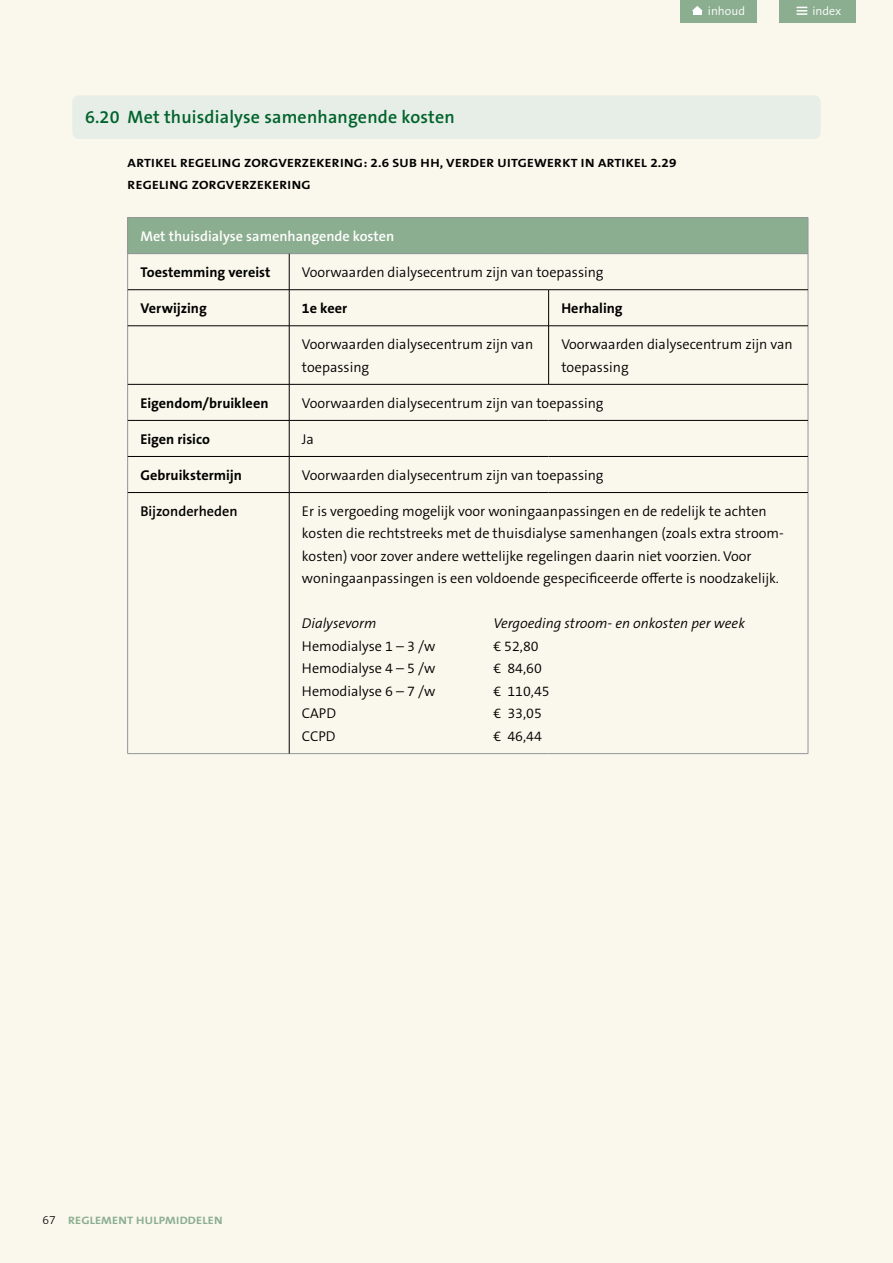
<style>
.page{position:relative;width:893px;height:1263px;background:#faf8ec}
.page>*{position:absolute;margin:0;border:0;box-sizing:border-box;transform-origin:0 0}
.t1{font:600 18px "The Sans B W6";letter-spacing:.01em;color:#00642c}
.t2{font:300 14.25px/22.5px "The Sans B W4";color:#000}
.t3{font:700 14.25px "The Sans B W7";color:#000}
.t4{font:italic 300 14.25px "The Sans B W4";color:#000}
.t5{font:600 14.25px "The Sans B W6";color:#fff}
.t6{font:600 14.25px "The Sans B W6";color:#000}
.t7{font:700 12px/22.5px "The Sans B W7";letter-spacing:.025em;color:#000;scale:1.12 1}
.t8{font:300 12px "The Sans B W4";color:#fff}
.t9{font:700 10.8px "The Sans B W7";letter-spacing:.015em;color:#8cae90;scale:1.13 1}
.s1{font-family:"The Sans B W3";font-weight:300;font-size:12px;color:#000}
</style>
<div class="page">
<div style="left:680px;top:0;width:76px;height:23px;background:#8cae90"></div>
<svg style="left:692px;top:6px;width:11px;height:5px"></svg>
<div style="left:693px;top:10px;width:8px;height:5px;background:#fff"></div>
<div style="left:780px;top:0;width:76px;height:23px;background:#8cae90"></div>
<svg style="left:797px;top:7px;width:10px;height:8px"></svg>
<div style="left:72px;top:95px;width:749px;height:44px;background:#e7ede7;border-radius:6px"></div>
<div style="left:128px;top:218px;width:680px;height:36px;background:#8cae90"></div>
<hr style="left:128px;top:217px;width:161px;height:1px;background:#939598">
<hr style="left:127px;top:218px;width:1px;height:36px;background:#939598">
<hr style="left:289px;top:217px;width:260px;height:1px;background:#939598">
<hr style="left:549px;top:217px;width:259px;height:1px;background:#939598">
<hr style="left:808px;top:218px;width:1px;height:36px;background:#939598">
<hr style="left:128px;top:253px;width:161px;height:1px;background:#939598">
<hr style="left:127px;top:254px;width:1px;height:36px;background:#939598">
<hr style="left:289px;top:253px;width:260px;height:1px;background:#939598">
<hr style="left:549px;top:253px;width:259px;height:1px;background:#939598">
<hr style="left:808px;top:254px;width:1px;height:36px;background:#939598">
<hr style="left:127px;top:290px;width:1px;height:36px;background:#939598">
<hr style="left:808px;top:290px;width:1px;height:36px;background:#939598">
<hr style="left:127px;top:326px;width:1px;height:58px;background:#939598">
<hr style="left:808px;top:326px;width:1px;height:58px;background:#939598">
<hr style="left:127px;top:384px;width:1px;height:36px;background:#939598">
<hr style="left:808px;top:384px;width:1px;height:36px;background:#939598">
<hr style="left:127px;top:420px;width:1px;height:36px;background:#939598">
<hr style="left:808px;top:420px;width:1px;height:36px;background:#939598">
<hr style="left:127px;top:456px;width:1px;height:36px;background:#939598">
<hr style="left:808px;top:456px;width:1px;height:36px;background:#939598">
<hr style="left:127px;top:492px;width:1px;height:261px;background:#939598">
<hr style="left:808px;top:492px;width:1px;height:261px;background:#939598">
<hr style="left:128px;top:753px;width:161px;height:1px;background:#939598">
<hr style="left:289px;top:753px;width:260px;height:1px;background:#939598">
<hr style="left:549px;top:753px;width:259px;height:1px;background:#939598">
<hr style="left:289px;top:254px;width:1px;height:36px;background:#000">
<hr style="left:128px;top:289px;width:161px;height:1px;background:#000">
<hr style="left:289px;top:289px;width:260px;height:1px;background:#000">
<hr style="left:289px;top:290px;width:1px;height:36px;background:#000">
<hr style="left:549px;top:289px;width:259px;height:1px;background:#000">
<hr style="left:548px;top:290px;width:1px;height:36px;background:#000">
<hr style="left:128px;top:325px;width:161px;height:1px;background:#000">
<hr style="left:289px;top:325px;width:260px;height:1px;background:#000">
<hr style="left:289px;top:326px;width:1px;height:58px;background:#000">
<hr style="left:549px;top:325px;width:259px;height:1px;background:#000">
<hr style="left:548px;top:326px;width:1px;height:58px;background:#000">
<hr style="left:128px;top:384px;width:161px;height:1px;background:#000">
<hr style="left:289px;top:384px;width:260px;height:1px;background:#000">
<hr style="left:289px;top:384px;width:1px;height:36px;background:#000">
<hr style="left:549px;top:384px;width:259px;height:1px;background:#000">
<hr style="left:128px;top:420px;width:161px;height:1px;background:#000">
<hr style="left:289px;top:420px;width:260px;height:1px;background:#000">
<hr style="left:289px;top:420px;width:1px;height:36px;background:#000">
<hr style="left:549px;top:420px;width:259px;height:1px;background:#000">
<hr style="left:128px;top:456px;width:161px;height:1px;background:#000">
<hr style="left:289px;top:456px;width:260px;height:1px;background:#000">
<hr style="left:289px;top:456px;width:1px;height:36px;background:#000">
<hr style="left:549px;top:456px;width:259px;height:1px;background:#000">
<hr style="left:128px;top:492px;width:161px;height:1px;background:#000">
<hr style="left:289px;top:492px;width:260px;height:1px;background:#000">
<hr style="left:289px;top:493px;width:1px;height:260px;background:#000">
<hr style="left:549px;top:492px;width:259px;height:1px;background:#000">
<p class="t8" style="left:708px;top:3px;width:39px">inhoud</p>
<p class="t8" style="left:812px;top:3px;width:30px">index</p>
<p class="t1" style="left:85px;top:105px;width:371px">6.20 Met thuisdialyse samenhangende kosten</p>
<p class="t7" style="left:128px;top:151px;width:492px">ARTIKEL REGELING ZORGVERZEKERING: 2.6 SUB HH, VERDER UITGEWERKT IN ARTIKEL 2.29<br>REGELING ZORGVERZEKERING</p>
<p class="t5" style="left:140px;top:227px;width:255px">Met thuisdialyse samenhangende kosten</p>
<p class="t3" style="left:140px;top:263px;width:132px">Toestemming vereist</p>
<p class="t2" style="left:302px;top:261px;width:303px">Voorwaarden dialysecentrum zijn van toepassing</p>
<p class="t3" style="left:140px;top:299px;width:68px">Verwijzing</p>
<p class="t3" style="left:302px;top:299px;width:47px">1e keer</p>
<p class="t3" style="left:561px;top:299px;width:63px">Herhaling</p>
<p class="t2" style="left:302px;top:333px;width:233px">Voorwaarden dialysecentrum zijn van toepassing</p>
<p class="t2" style="left:561px;top:333px;width:233px">Voorwaarden dialysecentrum zijn van toepassing</p>
<p class="t3" style="left:140px;top:394px;width:130px">Eigendom/bruikleen</p>
<p class="t2" style="left:302px;top:392px;width:303px">Voorwaarden dialysecentrum zijn van toepassing</p>
<p class="t3" style="left:140px;top:430px;width:71px">Eigen risico</p>
<p class="t2" style="left:302px;top:428px;width:14px">Ja</p>
<p class="t3" style="left:140px;top:466px;width:103px">Gebruikstermijn</p>
<p class="t2" style="left:302px;top:464px;width:303px">Voorwaarden dialysecentrum zijn van toepassing</p>
<p class="t6" style="left:140px;top:502px;width:99px">Bijzonderheden</p>
<p class="t2" style="left:302px;top:500px;width:483px">Er is vergoeding mogelijk voor woningaanpassingen en de redelijk te achten kosten die rechtstreeks met de thuisdialyse samenhangen (zoals extra stroom&shy;kosten) voor zover andere wettelijke regelingen daarin niet voorzien. Voor woningaanpassingen is een voldoende gespecificeerde offerte is noodzakelijk.</p>
<p class="t4" style="left:302px;top:615px;width:76px">Dialysevorm</p>
<p class="t4" style="left:493px;top:615px;width:253px">Vergoeding stroom- en onkosten per week</p>
<p class="t2" style="left:302px;top:635px;width:135px">Hemodialyse 1 – 3 /w</p>
<p class="t2" style="left:493px;top:635px;width:47px">€ 52,80</p>
<p class="t2" style="left:302px;top:657px;width:135px">Hemodialyse 4 – 5 /w</p>
<p class="t2" style="left:493px;top:657px;width:50px">€ 84,60</p>
<p class="t2" style="left:302px;top:680px;width:135px">Hemodialyse 6 – 7 /w</p>
<p class="t2" style="left:493px;top:680px;width:58px">€ 110,45</p>
<p class="t2" style="left:302px;top:702px;width:36px">CAPD</p>
<p class="t2" style="left:493px;top:702px;width:50px">€ 33,05</p>
<p class="t2" style="left:302px;top:725px;width:35px">CCPD</p>
<p class="t2" style="left:493px;top:725px;width:50px">€ 46,44</p>
<p class="t9" style="left:43px;top:1213px;width:161px"><span class="s1">67</span> REGLEMENT HULPMIDDELEN</p>
</div>
